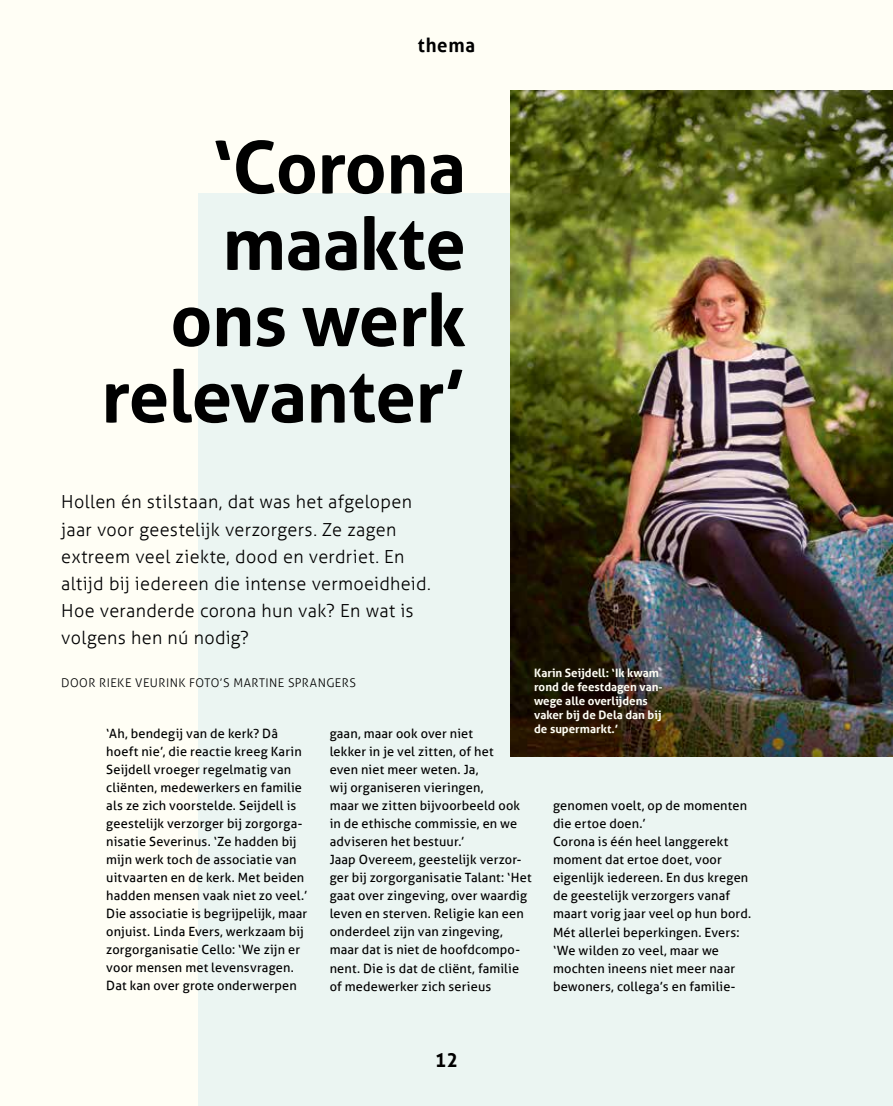
<style>
.page{position:relative;width:893px;height:1106px;background:#fff}
.page>*{position:absolute;margin:0;border:0;box-sizing:border-box;transform-origin:0 0}
.t1{font:700 72.75px/76.3px "Aller";letter-spacing:-.01em;color:#000;text-align:right}
.t2{font:700 19.5px "Aller";letter-spacing:.04em;color:#000;scale:.95 1}
.t3{font:300 18px/27px "Aller";letter-spacing:.015em;color:#000}
.t4{font:12.75px/18px "Aller";letter-spacing:.01em;color:#000}
.t5{font:300 12px "Aller";letter-spacing:.035em;color:#000}
.t6{font:700 11.55px/14px "Aller";color:#fff}
</style>
<div class="page">
<img style="left:198px;top:90px;width:695px;height:1016px">
<h2 class="t2" style="left:418px;top:33px;width:62px">thema</h2>
<h1 class="t1" style="left:101px;top:129px;width:366px">‘Corona maakte ons werk relevanter’</h1>
<h3 class="t3" style="left:61px;top:488px;width:371px">Hollen én stilstaan, dat was het afgelopen jaar voor geestelijk verzorgers. Ze zagen extreem veel ziekte, dood en verdriet. En altijd bij iedereen die intense vermoeidheid.<br>Hoe veranderde corona hun vak? En wat is volgens hen nú nodig?</h3>
<p class="t6" style="left:534px;top:666px;width:130px">Karin Seijdell: ‘Ik kwam rond de feestdagen van&shy;wege alle overlijdens vaker bij de Dela dan bij de supermarkt.’</p>
<p class="t5" style="left:61px;top:675px;width:296px">DOOR RIEKE VEURINK FOTO’S MARTINE SPRANGERS</p>
<p class="t4" style="left:106px;top:724px;width:203px">‘Ah, bendegij van de kerk? Dâ hoeft nie’, die reactie kreeg Karin Seijdell vroeger regelmatig van cliënten, medewerkers en familie als ze zich voorstelde. Seijdell is geestelijk verzorger bij zorgorga&shy;nisatie Severinus. ‘Ze hadden bij mijn werk toch de associatie van uitvaarten en de kerk. Met beiden hadden mensen vaak niet zo veel.’ Die associatie is begrijpelijk, maar onjuist. Linda Evers, werkzaam bij zorgorganisatie Cello: ‘We zijn er voor mensen met levensvragen.<br>Dat kan over grote onderwerpen</p>
<p class="t4" style="left:330px;top:724px;width:204px">gaan, maar ook over niet<br>lekker in je vel zitten, of het<br>even niet meer weten. Ja,<br>wij organiseren vieringen,<br>maar we zitten bijvoorbeeld ook in de ethische commissie, en we adviseren het bestuur.’<br>Jaap Overeem, geestelijk verzor&shy;ger bij zorgorganisatie Talant: ‘Het gaat over zingeving, over waardig leven en sterven. Religie kan een onderdeel zijn van zingeving, maar dat is niet de hoofdcompo&shy;nent. Die is dat de cliënt, familie of medewerker zich serieus</p>
<p class="t4" style="left:553px;top:797px;width:200px">genomen voelt, op de momenten die ertoe doen.’<br>Corona is één heel langgerekt moment dat ertoe doet, voor eigenlijk iedereen. En dus kregen de geestelijk verzorgers vanaf maart vorig jaar veel op hun bord.<br>Mét allerlei beperkingen. Evers: ‘We wilden zo veel, maar we mochten ineens niet meer naar bewoners, collega’s en familie-</p>
<h2 class="t2" style="left:435px;top:1048px;width:26px">12</h2>
</div>
